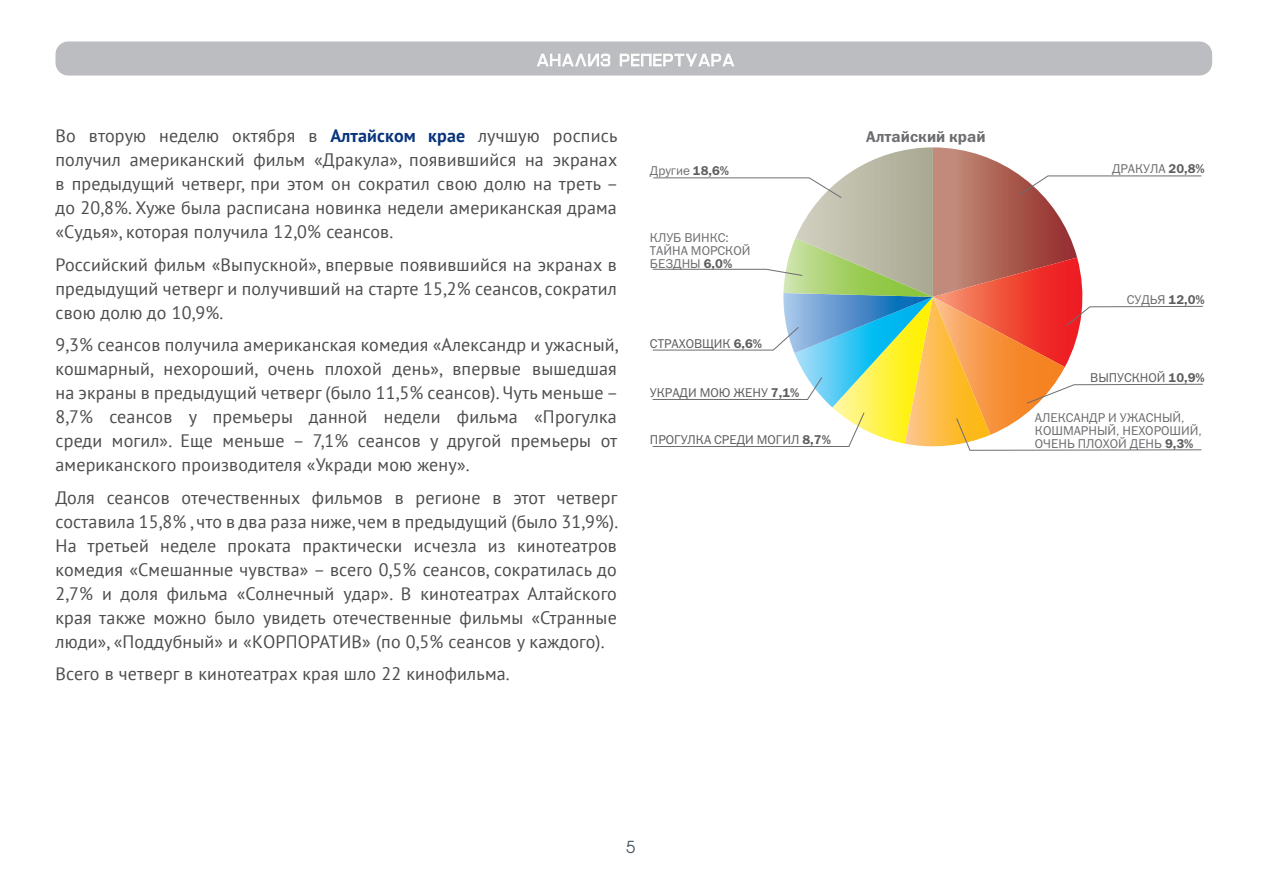
<style>
.page{position:relative;width:1263px;height:893px;background:#fff}
.page>*{position:absolute;margin:0;border:0;box-sizing:border-box;transform-origin:0 0}
.текст{font:18px/24px "PT Sans";letter-spacing:.01em;color:#4b4c4d;text-align:justify}
.t1{font:16.5px "Avant Garde Gothic Cyr";color:#455760}
.t2{font:15.6px "Franklin Gothic Demi C";color:#6c6d70}
.t3{font:12.9px/12.9px "Franklin Gothic Book C";color:#6c6d70}
.t4{font:12.9px "Franklin Gothic Book C";color:#5d5d5d}
.s1{font-weight:700;color:#08357c}
.s2{font-family:"Franklin Gothic Demi C";color:#5d5d5d}
.s3{font-family:"Franklin Gothic Demi C"}
</style>
<div class="page">
<div style="left:56px;top:41px;width:1156px;height:35px;background:#bcbdc0;border-radius:13px"></div>
<svg style="left:537px;top:53px;width:74px;height:14px"></svg>
<svg style="left:619px;top:53px;width:115px;height:14px"></svg>
<svg style="left:652px;top:147px;width:551px;height:304px"></svg>
<p class="текст" style="left:56px;top:124px;width:564px">Во вторую неделю октября в <span class="s1">Алтайском крае</span> лучшую роспись получил американский фильм «Дракула», появившийся на экранах в предыдущий четверг, при этом он сократил свою долю на треть – до 20,8%. Хуже была расписана новинка недели американская драма «Судья», которая получила 12,0% сеансов.</p>
<p class="текст" style="left:56px;top:252px;width:563px">Российский фильм «Выпускной», впервые появившийся на экранах в предыдущий четверг и получивший на старте 15,2% сеансов, сократил свою долю до 10,9%.</p>
<p class="текст" style="left:56px;top:333px;width:564px">9,3% сеансов получила американская комедия «Александр и ужасный, кошмарный, нехороший, очень плохой день», впервые вышедшая на экраны в предыдущий четверг (было 11,5% сеансов). Чуть меньше – 8,7% сеансов у премьеры данной недели фильма «Прогулка среди могил». Еще меньше – 7,1% сеансов у другой премьеры от американского производителя «Укради мою жену».</p>
<p class="текст" style="left:56px;top:485px;width:564px">Доля сеансов отечественных фильмов в регионе в этот четверг составила 15,8% , что в два раза ниже, чем в предыдущий (было 31,9%).<br>На третьей неделе проката практически исчезла из кинотеатров комедия «Смешанные чувства» – всего 0,5% сеансов, сократилась до 2,7% и доля фильма «Солнечный удар». В кинотеатрах Алтайского края также можно было увидеть отечественные фильмы «Странные люди», «Поддубный» и «КОРПОРАТИВ» (по 0,5% сеансов у каждого).</p>
<p class="текст" style="left:56px;top:662px;width:456px">Всего в четверг в кинотеатрах края шло 22 кинофильма.</p>
<p class="t3" style="left:650px;top:164px;width:81px">Другие <span class="s2">18,6%</span></p>
<p class="t3" style="left:650px;top:231px;width:102px">КЛУБ ВИНКС:<br>ТАЙНА МОРСКОЙ<br>БЕЗДНЫ <span class="s2">6,0%</span></p>
<p class="t4" style="left:650px;top:337px;width:114px">СТРАХОВЩИК <span class="s3">6,6%</span></p>
<p class="t4" style="left:650px;top:386px;width:151px">УКРАДИ МОЮ ЖЕНУ <span class="s3">7,1%</span></p>
<p class="t4" style="left:650px;top:432px;width:182px">ПРОГУЛКА СРЕДИ МОГИЛ <span class="s3">8,7%</span></p>
<p class="t2" style="left:866px;top:127px;width:121px">Алтайский край</p>
<p class="t3" style="left:1112px;top:162px;width:94px">ДРАКУЛА <span class="s2">20,8%</span></p>
<p class="t3" style="left:1127px;top:293px;width:80px">СУДЬЯ <span class="s2">12,0%</span></p>
<p class="t4" style="left:1090px;top:371px;width:116px">ВЫПУСКНОЙ <span class="s3">10,9%</span></p>
<p class="t3" style="left:1035px;top:411px;width:168px">АЛЕКСАНДР И УЖАСНЫЙ,<br>КОШМАРНЫЙ, НЕХОРОШИЙ,<br>ОЧЕНЬ ПЛОХОЙ ДЕНЬ <span class="s2">9,3%</span></p>
<p class="t1" style="left:626px;top:837px;width:11px">5</p>
</div>
